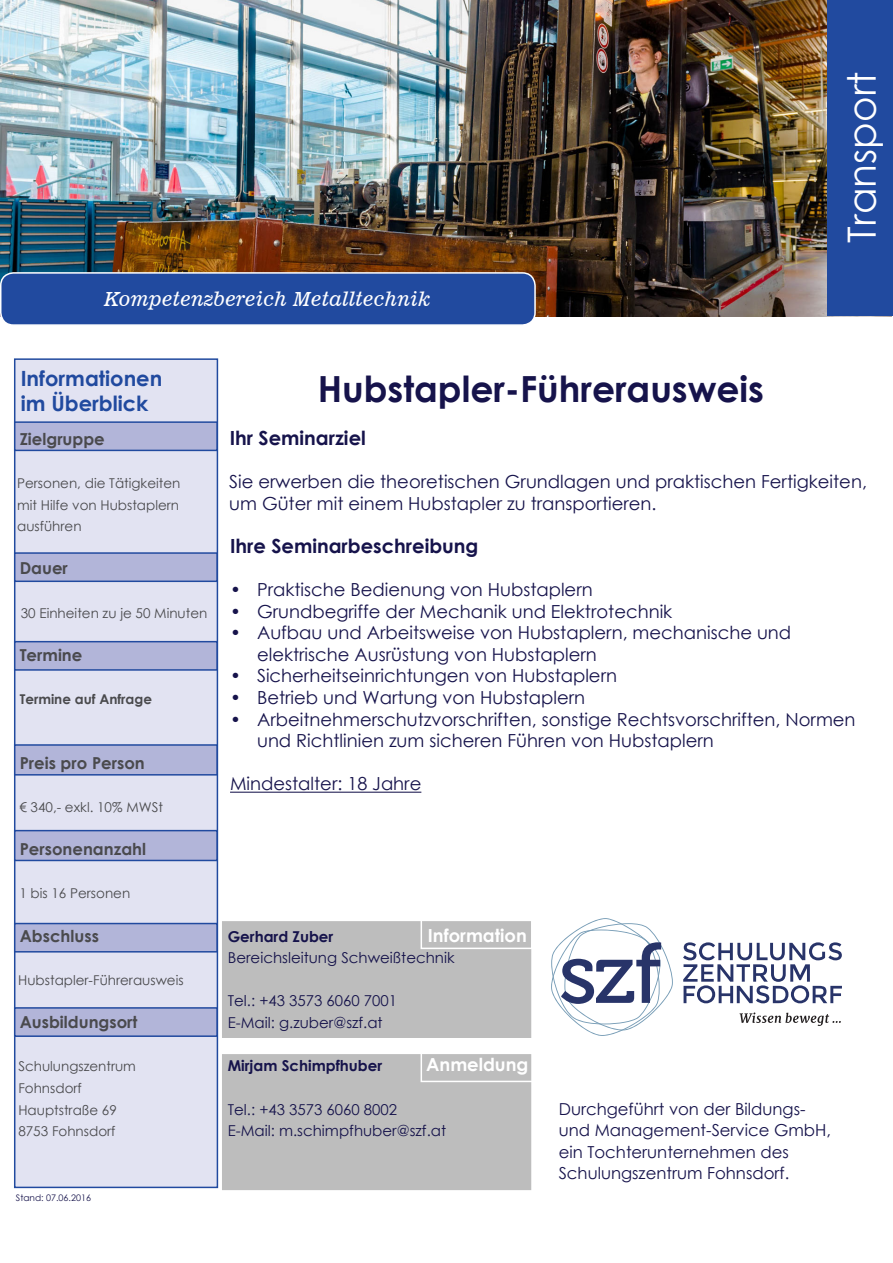
<style>
.page{position:relative;width:893px;height:1263px;background:#fff}
.page>*{position:absolute;margin:0;border:0;box-sizing:border-box;transform-origin:0 0}
.t1{font:39px "Century Gothic";color:#fff}
.t2{font:700 36px "Century Gothic";color:#16134b}
.t3{font:700 21px/25.2px "Century Gothic";color:#214a9f}
.t4{font:700 19.5px "Century Gothic";color:#16134b}
.t5{font:19.5px "News 701 BT Italic A";color:#fff}
.t6{font:18px/21.6px "Century Gothic";color:#16134b}
.t7{font:700 18px "Century Gothic";color:#fff}
.t8{font:16.5px/21.6px "Century Gothic";color:#16134b}
.t9{font:700 16.5px "Century Gothic";color:#4a4a4d}
.t10{font:15px/21.6px "Century Gothic";color:#16134b}
.t11{font:700 15px "Century Gothic";color:#16134b}
.t12{font:13.5px/21.6px "Century Gothic";color:#4a4a4d;text-align:justify}
.t13{font:700 13.5px "Century Gothic";color:#4a4a4d}
.t14{font:9px "Century Gothic";color:#16134b}
</style>
<div class="page">
<img style="left:0;top:0;width:891px;height:316px">
<div style="left:14px;top:358px;width:204px;height:830px;background:#e2e3f2;border:2px solid #214a9f"></div>
<div style="left:15px;top:422px;width:202px;height:28px;background:#b2b5d9"></div>
<div style="left:14px;top:421px;width:204px;height:30px;border:2px solid #214a9f"></div>
<div style="left:15px;top:553px;width:202px;height:28px;background:#b2b5d9"></div>
<div style="left:14px;top:552px;width:204px;height:30px;border:2px solid #214a9f"></div>
<div style="left:15px;top:745px;width:202px;height:30px;background:#b2b5d9"></div>
<div style="left:14px;top:744px;width:204px;height:31px;border:2px solid #214a9f"></div>
<div style="left:15px;top:923px;width:202px;height:29px;background:#b2b5d9"></div>
<div style="left:14px;top:923px;width:204px;height:29px;border:2px solid #214a9f"></div>
<div style="left:15px;top:1008px;width:202px;height:28px;background:#b2b5d9"></div>
<div style="left:14px;top:1007px;width:204px;height:30px;border:2px solid #214a9f"></div>
<hr style="left:230px;top:792px;width:191px;height:1px;background:#16134b">
<div style="left:15px;top:642px;width:202px;height:28px;background:#b2b5d9"></div>
<div style="left:14px;top:641px;width:204px;height:30px;border:2px solid #214a9f"></div>
<div style="left:827px;top:0;width:66px;height:315px;background:#214a9f"></div>
<div style="left:1px;top:273px;width:534px;height:52px;background:#214a9f;border-radius:13px"></div>
<div style="left:0;top:272px;width:536px;height:54px;border:2px solid #fff;border-radius:13px"></div>
<div style="left:223px;top:922px;width:307px;height:115px;background:#bdbdbd"></div>
<div style="left:222px;top:921px;width:309px;height:117px;border:2px solid #bdbdbd"></div>
<div style="left:223px;top:1055px;width:307px;height:134px;background:#bdbdbd"></div>
<div style="left:222px;top:1054px;width:309px;height:136px;border:2px solid #bdbdbd"></div>
<div style="left:421px;top:1051px;width:113px;height:31px;border:2px solid #fff"></div>
<div style="left:421px;top:919px;width:112px;height:30px;border:2px solid #fff"></div>
<div style="left:15px;top:831px;width:202px;height:29px;background:#b2b5d9"></div>
<div style="left:14px;top:830px;width:204px;height:31px;border:2px solid #214a9f"></div>
<svg style="left:739px;top:1012px;width:102px;height:14px"></svg>
<svg style="left:683px;top:942px;width:159px;height:61px"></svg>
<svg style="left:551px;top:918px;width:122px;height:118px"></svg>
<p class="t5" style="left:104px;top:288px;width:329px">Kompetenzbereich Metalltechnik</p>
<h1 class="t1" style="left:834px;top:243px;width:173px;rotate:-90deg">Transport</h1>
<p class="t3" style="left:21px;top:365px;width:143px">Informationen im Überblick</p>
<p class="t9" style="left:20px;top:426px;width:87px">Zielgruppe</p>
<p class="t12" style="left:17px;top:472px;width:165px">Personen, die Tätigkeiten mit Hilfe von Hubstaplern ausführen</p>
<p class="t9" style="left:20px;top:556px;width:50px">Dauer</p>
<p class="t12" style="left:21px;top:602px;width:188px">30 Einheiten zu je 50 Minuten</p>
<p class="t9" style="left:20px;top:642px;width:64px">Termine</p>
<p class="t13" style="left:20px;top:689px;width:134px">Termine auf Anfrage</p>
<p class="t9" style="left:20px;top:750px;width:127px">Preis pro Person</p>
<p class="t12" style="left:19px;top:796px;width:145px">€ 340,- exkl. 10% MWSt</p>
<p class="t9" style="left:20px;top:837px;width:128px">Personenanzahl</p>
<p class="t12" style="left:19px;top:882px;width:112px">1 bis 16 Personen</p>
<p class="t9" style="left:20px;top:923px;width:81px">Abschluss</p>
<p class="t12" style="left:18px;top:969px;width:167px">Hubstapler-Führerausweis</p>
<p class="t9" style="left:20px;top:1009px;width:119px">Ausbildungsort</p>
<p class="t12" style="left:18px;top:1055px;width:119px;text-align:left">Schulungszentrum<br>Fohnsdorf<br>Hauptstraße 69<br>8753 Fohnsdorf</p>
<p class="t14" style="left:16px;top:1191px;width:77px">Stand: 07.06.2016</p>
<h2 class="t2" style="left:318px;top:361px;width:448px">Hubstapler-Führerausweis</h2>
<p class="t4" style="left:230px;top:423px;width:138px">Ihr Seminarziel</p>
<p class="t6" style="left:229px;top:470px;width:639px">Sie erwerben die theoretischen Grundlagen und praktischen Fertigkeiten, um Güter mit einem Hubstapler zu transportieren.</p>
<p class="t4" style="left:230px;top:531px;width:250px">Ihre Seminarbeschreibung</p>
<p class="t6" style="left:230px;top:578px;width:364px">• Praktische Bedienung von Hubstaplern</p>
<p class="t6" style="left:230px;top:600px;width:444px">• Grundbegriffe der Mechanik und Elektrotechnik</p>
<p class="t6" style="left:257px;top:622px;width:536px;text-indent:-27px">• Aufbau und Arbeitsweise von Hubstaplern, mechanische und elektrische Ausrüstung von Hubstaplern</p>
<p class="t6" style="left:230px;top:665px;width:388px">• Sicherheitseinrichtungen von Hubstaplern</p>
<p class="t6" style="left:230px;top:686px;width:357px">• Betrieb und Wartung von Hubstaplern</p>
<p class="t6" style="left:257px;top:708px;width:600px;text-indent:-27px">• Arbeitnehmerschutzvorschriften, sonstige Rechtsvorschriften, Normen und Richtlinien zum sicheren Führen von Hubstaplern</p>
<p class="t6" style="left:230px;top:773px;width:193px">Mindestalter: 18 Jahre</p>
<p class="t7" style="left:428px;top:921px;width:100px">Information</p>
<p class="t11" style="left:228px;top:925px;width:107px">Gerhard Zuber</p>
<p class="t10" style="left:228px;top:947px;width:228px">Bereichsleitung Schweißtechnik</p>
<p class="t10" style="left:228px;top:990px;width:171px">Tel.: +43 3573 6060 7001<br>E-Mail: g.zuber@szf.at</p>
<p class="t11" style="left:228px;top:1054px;width:156px">Mirjam Schimpfhuber</p>
<p class="t10" style="left:228px;top:1098px;width:220px">Tel.: +43 3573 6060 8002<br>E-Mail: m.schimpfhuber@szf.at</p>
<p class="t7" style="left:426px;top:1051px;width:104px">Anmeldung</p>
<p class="t8" style="left:559px;top:1097px;width:274px">Durchgeführt von der Bildungs&shy;und Management-Service GmbH, ein Tochterunternehmen des<br>Schulungszentrum Fohnsdorf.</p>
</div>
